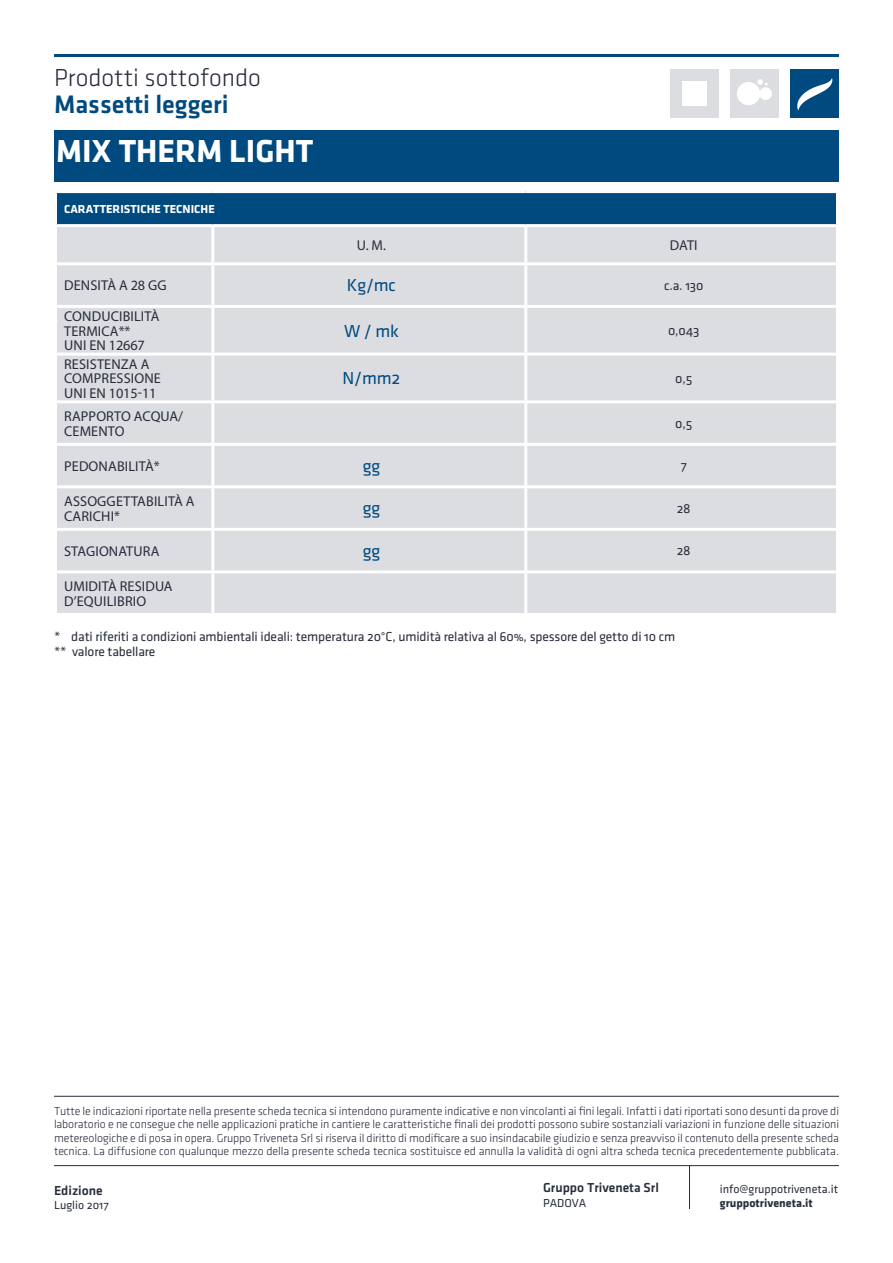
<style>
.page{position:relative;width:893px;height:1263px;background:#fff}
.page>*{position:absolute;margin:0;border:0;box-sizing:border-box;transform-origin:0 0}
.t1{font:700 33px "Klavika";color:#fff}
.t2{font:500 26.25px "Klavika";color:#004a7f}
.t3{font:25.5px "Klavika Light OSF";color:#282d3b}
.t4{font:18px "Klavika Regular OSF";letter-spacing:-.01em;color:#004a7f}
.t5{font:14.25px/14.2px "Myriad Pro";letter-spacing:.01em;color:#282d3b}
.t6{font:13.5px/14.2px "Klavika Regular OSF";letter-spacing:-.01em;color:#282d3b}
.t7{font:500 13.5px "Klavika";color:#282d3b}
.t8{font:12px/13.5px "Klavika Light OSF";letter-spacing:-.01em;color:#282d3b;text-align:justify}
.t9{font:12px "Klavika Regular OSF";color:#282d3b}
.t10{font:700 12px "Klavika";letter-spacing:.005em;color:#fff}
.t11{font:700 12px "Klavika";color:#282d3b}
</style>
<div class="page">
<hr style="left:54px;top:54px;width:785px;height:3px;background:#004a7f">
<div style="left:54px;top:131px;width:785px;height:51px;background:#004a7f"></div>
<hr style="left:54px;top:1165px;width:785px;height:1px;background:#282d3b">
<hr style="left:54px;top:1096px;width:785px;height:1px;background:#282d3b">
<hr style="left:689px;top:1165px;width:1px;height:44px;background:#282d3b">
<div style="left:670px;top:69px;width:49px;height:49px;background:#dbdde1"></div>
<div style="left:682px;top:81px;width:25px;height:25px;background:#fff"></div>
<div style="left:791px;top:69px;width:48px;height:49px;background:#004a7f"></div>
<svg style="left:797px;top:78px;width:35px;height:32px"></svg>
<div style="left:730px;top:69px;width:49px;height:49px;background:#dbdde1"></div>
<svg style="left:737px;top:79px;width:35px;height:26px"></svg>
<div style="left:56px;top:192px;width:781px;height:34px;background:#004a7f"></div>
<div style="left:57px;top:227px;width:779px;height:386px;background:#dbdde1"></div>
<hr style="left:54px;top:190px;width:159px;height:3px;background:#fff">
<hr style="left:54px;top:193px;width:3px;height:31px;background:#fff">
<hr style="left:213px;top:190px;width:313px;height:3px;background:#fff">
<hr style="left:526px;top:190px;width:313px;height:3px;background:#fff">
<hr style="left:836px;top:193px;width:3px;height:31px;background:#fff">
<hr style="left:54px;top:224px;width:159px;height:3px;background:#fff">
<hr style="left:213px;top:224px;width:313px;height:3px;background:#fff">
<hr style="left:211px;top:227px;width:3px;height:35px;background:#fff">
<hr style="left:526px;top:224px;width:313px;height:3px;background:#fff">
<hr style="left:524px;top:227px;width:3px;height:35px;background:#fff">
<hr style="left:54px;top:262px;width:159px;height:3px;background:#fff">
<hr style="left:213px;top:262px;width:313px;height:3px;background:#fff">
<hr style="left:211px;top:265px;width:3px;height:40px;background:#fff">
<hr style="left:526px;top:262px;width:313px;height:3px;background:#fff">
<hr style="left:524px;top:265px;width:3px;height:40px;background:#fff">
<hr style="left:54px;top:305px;width:159px;height:3px;background:#fff">
<hr style="left:213px;top:305px;width:313px;height:3px;background:#fff">
<hr style="left:211px;top:308px;width:3px;height:45px;background:#fff">
<hr style="left:526px;top:305px;width:313px;height:3px;background:#fff">
<hr style="left:524px;top:308px;width:3px;height:45px;background:#fff">
<hr style="left:54px;top:353px;width:159px;height:3px;background:#fff">
<hr style="left:213px;top:353px;width:313px;height:3px;background:#fff">
<hr style="left:211px;top:356px;width:3px;height:44px;background:#fff">
<hr style="left:526px;top:353px;width:313px;height:3px;background:#fff">
<hr style="left:524px;top:356px;width:3px;height:44px;background:#fff">
<hr style="left:54px;top:400px;width:159px;height:3px;background:#fff">
<hr style="left:213px;top:400px;width:313px;height:3px;background:#fff">
<hr style="left:211px;top:403px;width:3px;height:40px;background:#fff">
<hr style="left:526px;top:400px;width:313px;height:3px;background:#fff">
<hr style="left:524px;top:403px;width:3px;height:40px;background:#fff">
<hr style="left:54px;top:443px;width:159px;height:3px;background:#fff">
<hr style="left:213px;top:443px;width:313px;height:3px;background:#fff">
<hr style="left:211px;top:446px;width:3px;height:39px;background:#fff">
<hr style="left:526px;top:443px;width:313px;height:3px;background:#fff">
<hr style="left:524px;top:446px;width:3px;height:39px;background:#fff">
<hr style="left:54px;top:485px;width:159px;height:3px;background:#fff">
<hr style="left:213px;top:485px;width:313px;height:3px;background:#fff">
<hr style="left:211px;top:488px;width:3px;height:40px;background:#fff">
<hr style="left:526px;top:485px;width:313px;height:3px;background:#fff">
<hr style="left:524px;top:488px;width:3px;height:40px;background:#fff">
<hr style="left:54px;top:528px;width:159px;height:3px;background:#fff">
<hr style="left:213px;top:528px;width:313px;height:3px;background:#fff">
<hr style="left:211px;top:531px;width:3px;height:39px;background:#fff">
<hr style="left:526px;top:528px;width:313px;height:3px;background:#fff">
<hr style="left:524px;top:531px;width:3px;height:39px;background:#fff">
<hr style="left:54px;top:570px;width:159px;height:3px;background:#fff">
<hr style="left:213px;top:570px;width:313px;height:3px;background:#fff">
<hr style="left:211px;top:573px;width:3px;height:40px;background:#fff">
<hr style="left:526px;top:570px;width:313px;height:3px;background:#fff">
<hr style="left:524px;top:573px;width:3px;height:40px;background:#fff">
<h3 class="t3" style="left:54px;top:65px;width:208px">Prodotti sottofondo</h3>
<h2 class="t2" style="left:54px;top:90px;width:176px">Massetti leggeri</h2>
<h1 class="t1" style="left:56px;top:133px;width:259px">MIX THERM LIGHT</h1>
<p class="t10" style="left:64px;top:202px;width:152px">CARATTERISTICHE TECNICHE</p>
<p class="t5" style="left:357px;top:238px;width:31px">U. M.</p>
<p class="t5" style="left:670px;top:238px;width:29px">DATI</p>
<p class="t5" style="left:64px;top:278px;width:104px">DENSITÀ A 28 GG</p>
<h3 class="t4" style="left:347px;top:276px;width:50px">Kg/mc</h3>
<p class="t6" style="left:664px;top:278px;width:41px">c.a. 130</p>
<p class="t5" style="left:64px;top:309px;width:97px">CONDUCIBILITÀ<br>TERMICA**<br>UNI EN 12667</p>
<h3 class="t4" style="left:344px;top:321px;width:56px">W / mk</h3>
<p class="t6" style="left:668px;top:323px;width:33px">0,043</p>
<p class="t5" style="left:64px;top:357px;width:98px">RESISTENZA A<br>COMPRESSIONE<br>UNI EN 1015-11</p>
<h3 class="t4" style="left:343px;top:369px;width:59px">N/mm2</h3>
<p class="t6" style="left:675px;top:371px;width:19px">0,5</p>
<p class="t5" style="left:64px;top:409px;width:120px">RAPPORTO ACQUA/<br>CEMENTO</p>
<p class="t6" style="left:675px;top:416px;width:19px">0,5</p>
<p class="t5" style="left:64px;top:459px;width:97px">PEDONABILITÀ*</p>
<h3 class="t4" style="left:363px;top:457px;width:19px">gg</h3>
<p class="t6" style="left:681px;top:459px;width:8px">7</p>
<p class="t5" style="left:64px;top:494px;width:132px">ASSOGGETTABILITÀ A<br>CARICHI*</p>
<h3 class="t4" style="left:363px;top:499px;width:19px">gg</h3>
<p class="t6" style="left:677px;top:501px;width:15px">28</p>
<p class="t5" style="left:64px;top:544px;width:97px">STAGIONATURA</p>
<h3 class="t4" style="left:363px;top:542px;width:19px">gg</h3>
<p class="t6" style="left:677px;top:544px;width:15px">28</p>
<p class="t5" style="left:64px;top:579px;width:110px">UMIDITÀ RESIDUA<br>D’EQUILIBRIO</p>
<p class="t6" style="left:54px;top:630px;width:623px">* dati riferiti a condizioni ambientali ideali: temperatura 20°C, umidità relativa al 60%, spessore del getto di 10 cm ** valore tabellare</p>
<p class="t8" style="left:54px;top:1104px;width:787px">Tutte le indicazioni riportate nella presente scheda tecnica si intendono puramente indicative e non vincolanti ai fini legali. Infatti i dati riportati sono desunti da prove di laboratorio e ne consegue che nelle applicazioni pratiche in cantiere le caratteristiche finali dei prodotti possono subire sostanziali variazioni in funzione delle situazioni metereologiche e di posa in opera. Gruppo Triveneta Srl si riserva il diritto di modificare a suo insindacabile giudizio e senza preavviso il contenuto della presente scheda tecnica. La diffusione con qualunque mezzo della presente scheda tecnica sostituisce ed annulla la validità di ogni altra scheda tecnica precedentemente pubblicata.</p>
<p class="t7" style="left:54px;top:1183px;width:50px">Edizione</p>
<p class="t9" style="left:54px;top:1199px;width:56px">Luglio 2017</p>
<p class="t7" style="left:543px;top:1181px;width:117px">Gruppo Triveneta Srl</p>
<p class="t9" style="left:543px;top:1197px;width:45px">PADOVA</p>
<p class="t9" style="left:720px;top:1183px;width:120px">info@gruppotriveneta.it</p>
<p class="t11" style="left:720px;top:1196px;width:94px">gruppotriveneta.it</p>
</div>
